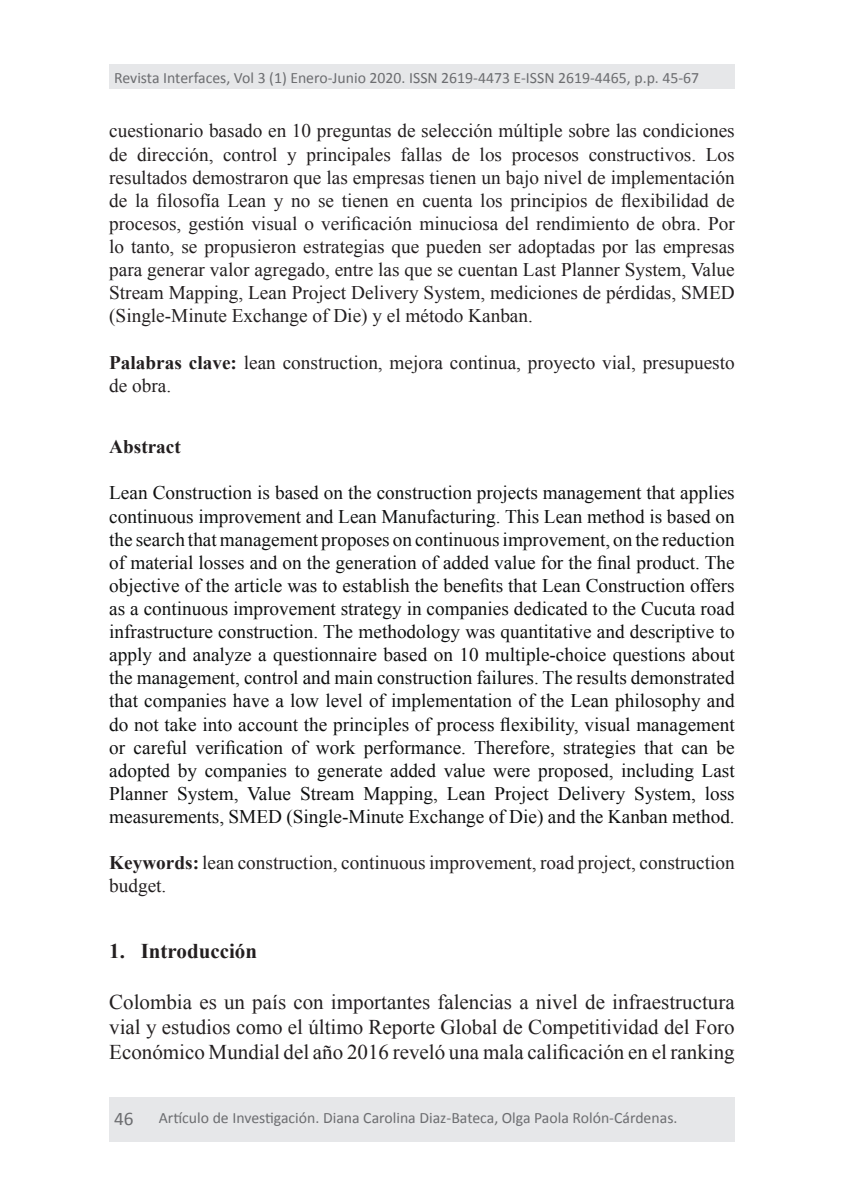
<style>
.page{position:relative;width:844px;height:1191px;background:#fff}
.page>*{position:absolute;margin:0;border:0;box-sizing:border-box;transform-origin:0 0}
.t1{font:21px/25.2px "Times New Roman";color:#231f20;text-align:justify}
.t2{font:700 21px "Times New Roman";color:#231f20}
.t3{font:19.25px/23.1px "Times New Roman";color:#0f1010;text-align:justify}
.t4{font:19.25px/23.1px "Times New Roman";color:#231f20}
.t5{font:700 19.25px "Times New Roman";color:#231f20}
.t6{font:19.25px "Calibri";color:#6c6d70}
.t7{font:15.75px "Calibri";color:#6c6d70}
.s1{font-weight:700}
</style>
<div class="page">
<div style="left:109px;top:1097px;width:625px;height:44px;background:#e6e7e9"></div>
<div style="left:109px;top:64px;width:625px;height:25px;background:#e6e7e9"></div>
<p class="t7" style="left:114px;top:68px;width:586px">Revista Interfaces, Vol 3 (1) Enero-Junio 2020. ISSN 2619-4473 E-ISSN 2619-4465, p.p. 45-67</p>
<p class="t4" style="left:109px;top:119px;width:627px;text-align:justify">cuestionario basado en 10 preguntas de selección múltiple sobre las condiciones de dirección, control y principales fallas de los procesos constructivos. Los resultados demostraron que las empresas tienen un bajo nivel de implementación de la filosofía Lean y no se tienen en cuenta los principios de flexibilidad de procesos, gestión visual o verificación minuciosa del rendimiento de obra. Por lo tanto, se propusieron estrategias que pueden ser adoptadas por las empresas para generar valor agregado, entre las que se cuentan Last Planner System, Value Stream Mapping, Lean Project Delivery System, mediciones de pérdidas, SMED (Single-Minute Exchange of Die) y el método Kanban.</p>
<p class="t4" style="left:109px;top:350px;width:626px"><span class="s1">Palabras clave:</span> lean construction, mejora continua, proyecto vial, presupuesto de obra.</p>
<p class="t5" style="left:109px;top:433px;width:73px">Abstract</p>
<p class="t3" style="left:109px;top:481px;width:627px">Lean Construction is based on the construction projects management that applies continuous improvement and Lean Manufacturing. This Lean method is based on the search that management proposes on continuous improvement, on the reduction of material losses and on the generation of added value for the final product. The objective of the article was to establish the benefits that Lean Construction offers as a continuous improvement strategy in companies dedicated to the Cucuta road infrastructure construction. The methodology was quantitative and descriptive to apply and analyze a questionnaire based on 10 multiple-choice questions about the management, control and main construction failures. The results demonstrated that companies have a low level of implementation of the Lean philosophy and do not take into account the principles of process flexibility, visual management or careful verification of work performance. Therefore, strategies that can be adopted by companies to generate added value were proposed, including Last Planner System, Value Stream Mapping, Lean Project Delivery System, loss measurements, SMED (Single-Minute Exchange of Die) and the Kanban method.</p>
<p class="t4" style="left:109px;top:851px;width:627px"><span class="s1">Keywords:</span> lean construction, continuous improvement, road project, construction budget.</p>
<p class="t2" style="left:109px;top:936px;width:149px">1. Introducción</p>
<p class="t1" style="left:109px;top:988px;width:627px">Colombia es un país con importantes falencias a nivel de infraestructura vial y estudios como el último Reporte Global de Competitividad del Foro Económico Mundial del año 2016 reveló una mala calificación en el ranking</p>
<p class="t6" style="left:114px;top:1106px;width:21px">46</p>
<p class="t7" style="left:159px;top:1108px;width:520px">Artículo de Investigación. Diana Carolina Diaz-Bateca, Olga Paola Rolón-Cárdenas.</p>
</div>
